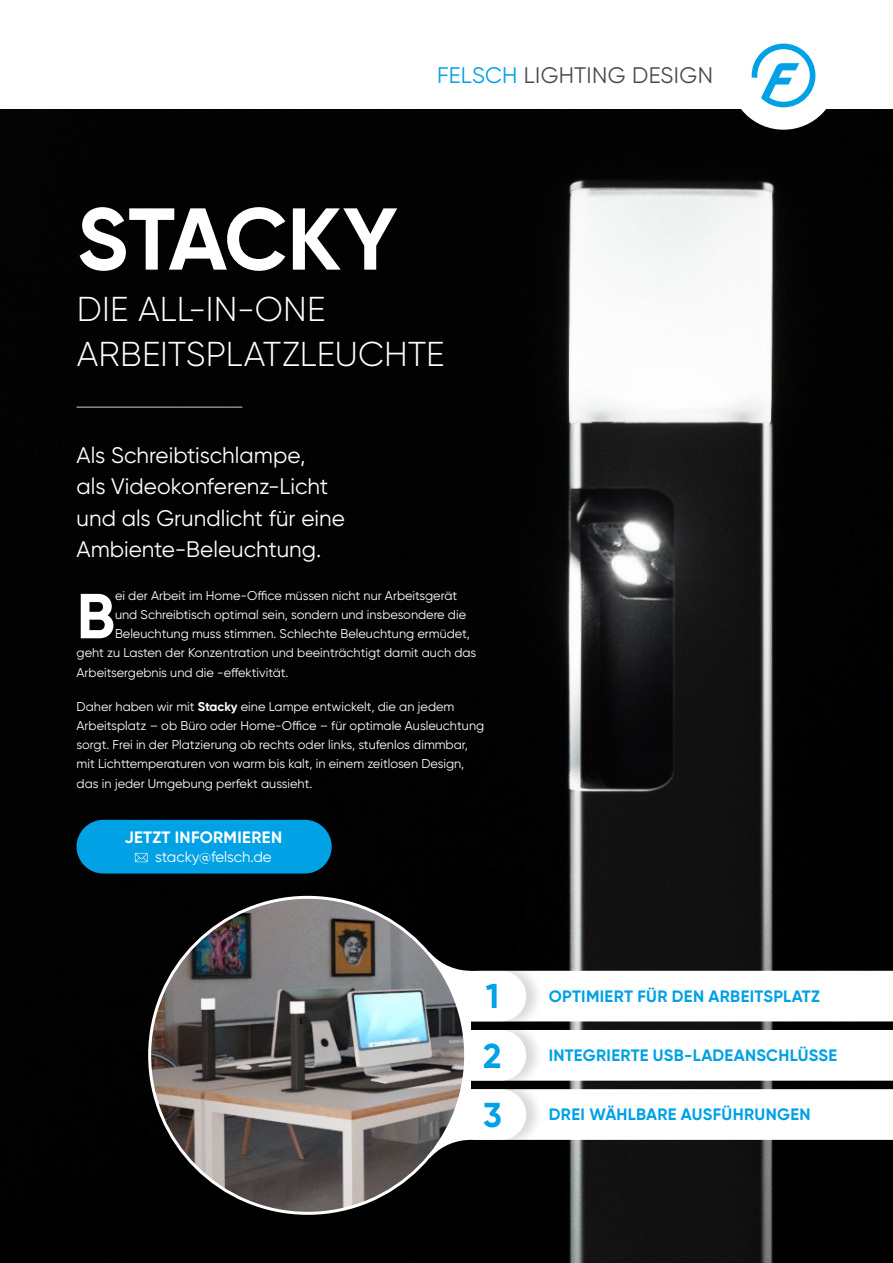
<style>
.page{position:relative;width:893px;height:1263px;background:#fff}
.page>*{position:absolute;margin:0;border:0;box-sizing:border-box;transform-origin:0 0}
.t1{font:700 87.45px "Gilroy";letter-spacing:-.005em;color:#fff}
.t2{font:700 63.45px "Gilroy";color:#fff}
.t3{font:300 34.5px/45.8px "Gilroy";color:#fff}
.t4{font:700 34.5px "Gilroy";color:#00a1e5}
.t5{font:22.5px/31.5px "Gilroy";color:#fff}
.t6{font:22.5px "Gilroy";letter-spacing:.01em;color:#4a4b4a}
.t7{font:700 16.5px "Gilroy";letter-spacing:.02em;color:#00a1e5}
.t8{font:700 16.5px "Gilroy";letter-spacing:.02em;color:#fff}
.t9{font:15px "Gilroy";color:#fff}
.t10{font:12.75px/19.2px "Gilroy";color:#fff}
.s1{color:#00a1e5}
.s2{font-weight:700}
</style>
<div class="page">
<img style="left:0;top:109px;width:893px;height:1154px">
<div style="left:729px;top:21px;width:109px;height:109px;background:#fff;border-radius:50%"></div>
<svg style="left:752px;top:44px;width:63px;height:63px"></svg>
<hr style="left:77px;top:406px;width:165px;height:2px;background:#8a8b8b">
<svg style="left:543px;top:971px;width:350px;height:50px"></svg>
<div style="left:396px;top:971px;width:147px;height:50px;background:#000;opacity:.15"></div>
<div style="left:397px;top:971px;width:129px;height:50px;background:#fff;border-radius:25px"></div>
<svg style="left:543px;top:1030px;width:350px;height:51px"></svg>
<div style="left:396px;top:1030px;width:147px;height:51px;background:#000;opacity:.15"></div>
<div style="left:397px;top:1030px;width:129px;height:51px;background:#fff;border-radius:25px"></div>
<svg style="left:543px;top:1089px;width:350px;height:51px"></svg>
<div style="left:396px;top:1089px;width:147px;height:51px;background:#000;opacity:.15"></div>
<div style="left:397px;top:1089px;width:129px;height:51px;background:#fff;border-radius:25px"></div>
<img style="left:150px;top:897px;width:316px;height:316px;border-radius:158px">
<div style="left:416px;top:865px;width:109px;height:106px;background:#000;border-radius:50%"></div>
<div style="left:416px;top:1140px;width:109px;height:106px;background:#000;border-radius:50%"></div>
<div style="left:77px;top:820px;width:255px;height:53px;background:#00a1e5;border-radius:27px"></div>
<svg style="left:135px;top:853px;width:13px;height:9px"></svg>
<h3 class="t6" style="left:437px;top:62px;width:277px"><span class="s1">FELSCH</span> LIGHTING DESIGN</h3>
<h1 class="t1" style="left:77px;top:184px;width:322px">STACKY</h1>
<h3 class="t3" style="left:77px;top:285px;width:369px">DIE ALL-IN-ONE<br>ARBEITSPLATZLEUCHTE</h3>
<h3 class="t5" style="left:77px;top:439px;width:270px">Als Schreibtischlampe,<br>als Videokonferenz-Licht und als Grundlicht für eine<br>Ambiente-Beleuchtung.</h3>
<h2 class="t2" style="left:77px;top:576px;width:40px">B</h2>
<p class="t10" style="left:115px;top:586px;width:344px">ei der Arbeit im Home-Office müssen nicht nur Arbeitsgerät</p>
<p class="t10" style="left:115px;top:605px;width:353px">und Schreibtisch optimal sein, sondern und insbesondere die</p>
<p class="t10" style="left:115px;top:624px;width:357px">Beleuchtung muss stimmen. Schlechte Beleuchtung ermüdet,</p>
<p class="t10" style="left:77px;top:643px;width:401px">geht zu Lasten der Konzentration und beeinträchtigt damit auch das</p>
<p class="t10" style="left:77px;top:662px;width:213px">Arbeitsergebnis und die -effektivität.</p>
<p class="t10" style="left:77px;top:697px;width:409px">Daher haben wir mit <span class="s2">Stacky</span> eine Lampe entwickelt, die an jedem Arbeitsplatz – ob Büro oder Home-Office – für optimale Ausleuchtung sorgt. Frei in der Platzierung ob rechts oder links, stufenlos dimmbar, mit Lichttemperaturen von warm bis kalt, in einem zeitlosen Design, das in jeder Umgebung perfekt aussieht.</p>
<p class="t8" style="left:124px;top:827px;width:159px">JETZT INFORMIEREN</p>
<p class="t9" style="left:155px;top:848px;width:118px">stacky@felsch.de</p>
<h3 class="t4" style="left:486px;top:975px;width:15px">1</h3>
<p class="t7" style="left:549px;top:986px;width:273px">OPTIMIERT FÜR DEN ARBEITSPLATZ</p>
<h3 class="t4" style="left:483px;top:1034px;width:20px">2</h3>
<p class="t7" style="left:549px;top:1045px;width:290px">INTEGRIERTE USB-LADEANSCHLÜSSE</p>
<h3 class="t4" style="left:483px;top:1093px;width:20px">3</h3>
<p class="t7" style="left:549px;top:1104px;width:263px">DREI WÄHLBARE AUSFÜHRUNGEN</p>
</div>
